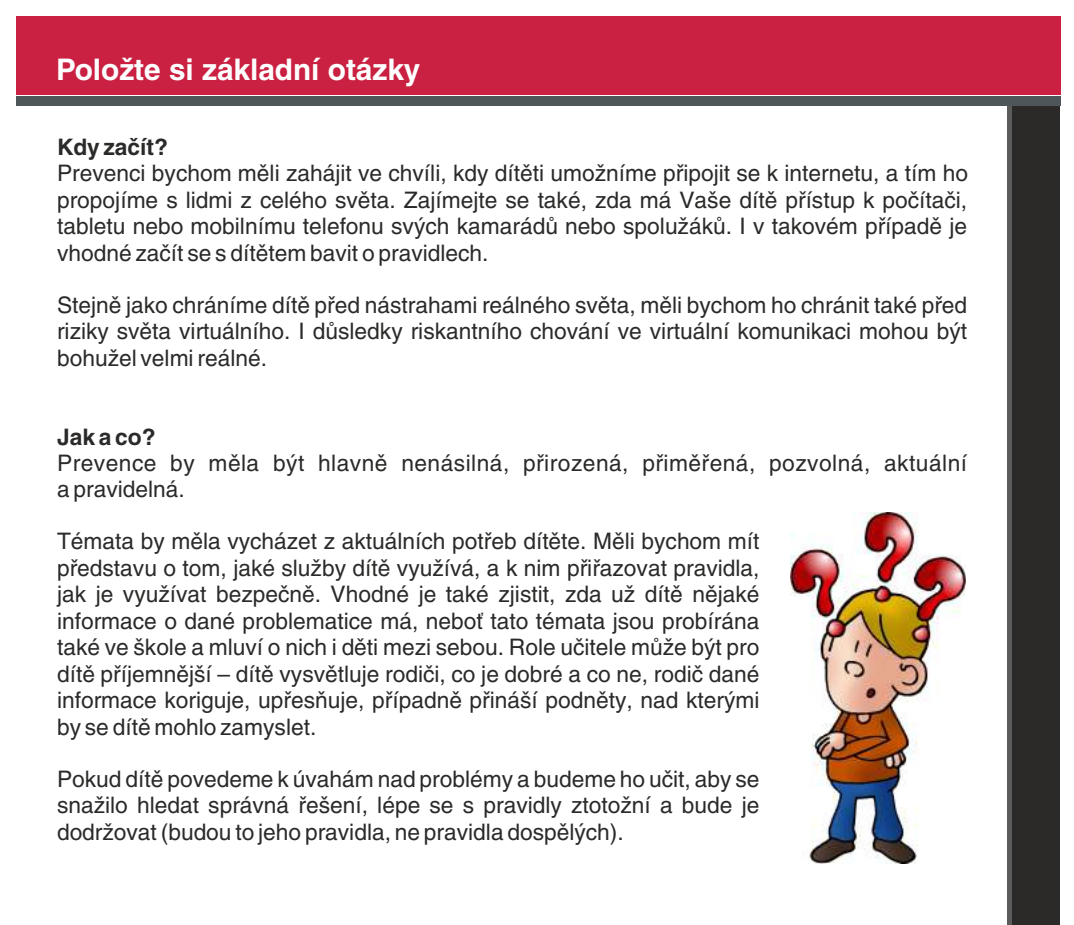
<style>
.page{position:relative;width:1074px;height:925px;background:#fff}
.page>*{position:absolute;margin:0;border:0;box-sizing:border-box;transform-origin:0 0}
.t1{font:700 29.75px "Helvetica CE";color:#fefefe}
.t2{font:22.75px/26.4px "Helvetica CE";color:#2b2a29;text-align:justify}
.t3{font:22.75px/26.4px "Helvetica CE";letter-spacing:.02em;color:#2b2a29}
.t4{font:700 22.75px "Helvetica CE";color:#2b2a29}
</style>
<div class="page">
<div style="left:16px;top:16px;width:1044px;height:78px;background:#ca2041"></div>
<div style="left:16px;top:96px;width:1045px;height:10px;background:#4e565a"></div>
<div style="left:1012px;top:106px;width:48px;height:818px;background:#2b2a29"></div>
<div style="left:1006px;top:106px;width:5px;height:818px;background:#5b5b5b"></div>
<img style="left:790px;top:512px;width:174px;height:351px">
<h1 class="t1" style="left:56px;top:59px;width:366px">Položte si základní otázky</h1>
<p class="t4" style="left:57px;top:139px;width:112px">Kdy začít?</p>
<p class="t2" style="left:57px;top:162px;width:912px">Prevenci bychom měli zahájit ve chvíli, kdy dítěti umožníme připojit se k internetu, a tím ho propojíme s lidmi z celého světa. Zajímejte se také, zda má Vaše dítě přístup k počítači, tabletu nebo mobilnímu telefonu svých kamarádů nebo spolužáků. I v takovém případě je vhodné začít se s dítětem bavit o pravidlech.</p>
<p class="t2" style="left:57px;top:294px;width:911px">Stejně jako chráníme dítě před nástrahami reálného světa, měli bychom ho chránit také před riziky světa virtuálního. I důsledky riskantního chování ve virtuální komunikaci mohou být bohužel velmi reálné.</p>
<p class="t4" style="left:57px;top:428px;width:100px">Jak a co?</p>
<p class="t3" style="left:57px;top:451px;width:911px">Prevence by měla být hlavně nenásilná, přirozená, přiměřená, pozvolná, aktuální a pravidelná.</p>
<p class="t2" style="left:57px;top:530px;width:703px">Témata by měla vycházet z aktuálních potřeb dítěte. Měli bychom mít představu o tom, jaké služby dítě využívá, a k nim přiřazovat pravidla, jak je využívat bezpečně. Vhodné je také zjistit, zda už dítě nějaké informace o dané problematice má, neboť tato témata jsou probírána také ve škole a mluví o nich i děti mezi sebou. Role učitele může být pro dítě příjemnější – dítě vysvětluje rodiči, co je dobré a co ne, rodič dané informace koriguje, upřesňuje, případně přináší podněty, nad kterými by se dítě mohlo zamyslet.</p>
<p class="t2" style="left:57px;top:767px;width:703px">Pokud dítě povedeme k úvahám nad problémy a budeme ho učit, aby se snažilo hledat správná řešení, lépe se s pravidly ztotožní a bude je dodržovat (budou to jeho pravidla, ne pravidla dospělých).</p>
</div>
